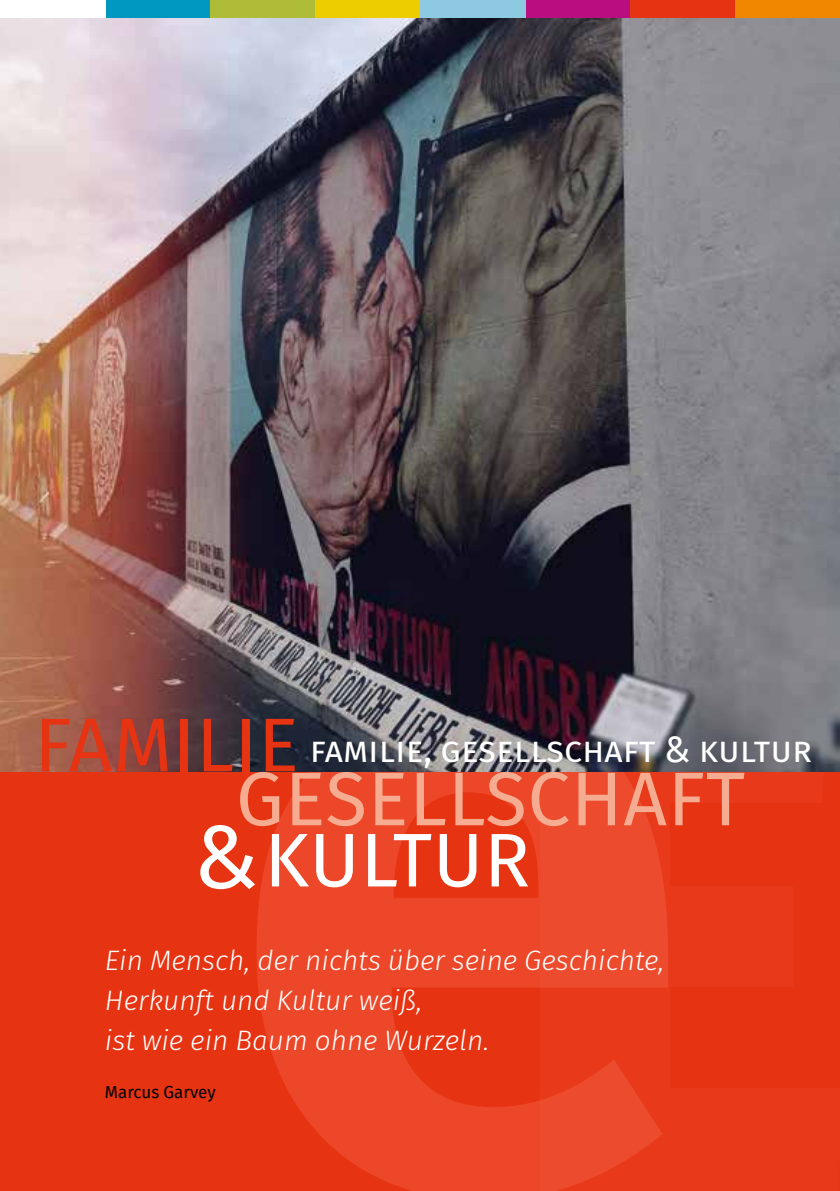
<style>
.page{position:relative;width:840px;height:1191px;background:#fff}
.page>*{position:absolute;margin:0;border:0;box-sizing:border-box;transform-origin:0 0}
.t1{font:90px "Fira Sans";color:#fff}
.t2{font:76px "Fira Sans";letter-spacing:.01em;color:#f6ac91}
.t3{font:76px "Fira Sans";letter-spacing:.01em;color:#fff}
.t4{font:36px "Fira Sans";letter-spacing:.01em;color:#fff}
.t5{font:italic 300 28px/40px "Fira Sans";color:#fff}
.t6{font:17px "Fira Sans";color:#000}
.s1{font-size:76px;color:#e63312}
</style>
<div class="page">
<hr style="left:839px;top:1089px;width:1px;height:102px;background:#e63312">
<div style="left:0;top:11px;width:839px;height:1180px;background:#e63312"></div>
<svg style="left:256px;top:771px;width:411px;height:420px;fill:#ec4728"></svg>
<img style="left:0;top:17px;width:839px;height:754px">
<div style="left:734px;top:0;width:105px;height:17px;background:#f18700"></div>
<div style="left:629px;top:0;width:105px;height:17px;background:#e63312"></div>
<div style="left:524px;top:0;width:105px;height:17px;background:#b80e80"></div>
<div style="left:420px;top:0;width:104px;height:17px;background:#8dcae1"></div>
<div style="left:315px;top:0;width:105px;height:17px;background:#eecd00"></div>
<div style="left:210px;top:0;width:105px;height:17px;background:#aebc38"></div>
<div style="left:105px;top:0;width:105px;height:17px;background:#0097c0"></div>
<div style="left:0;top:0;width:105px;height:17px;background:#fff"></div>
<p class="t4" style="left:34px;top:722px;width:778px"><span class="s1">FAMILIE</span> familie, gesellschaft &amp; kultur</p>
<h2 class="t2" style="left:236px;top:741px;width:510px">GESELLSCHAFT</h2>
<h1 class="t1" style="left:193px;top:788px;width:67px">&amp;</h1>
<h2 class="t3" style="left:264px;top:802px;width:267px">KULTUR</h2>
<p class="t5" style="left:105px;top:940px;width:560px">Ein Mensch, der nichts über seine Geschichte,<br>Herkunft und Kultur weiß,<br>ist wie ein Baum ohne Wurzeln.</p>
<p class="t6" style="left:105px;top:1079px;width:112px">Marcus Garvey</p>
</div>
